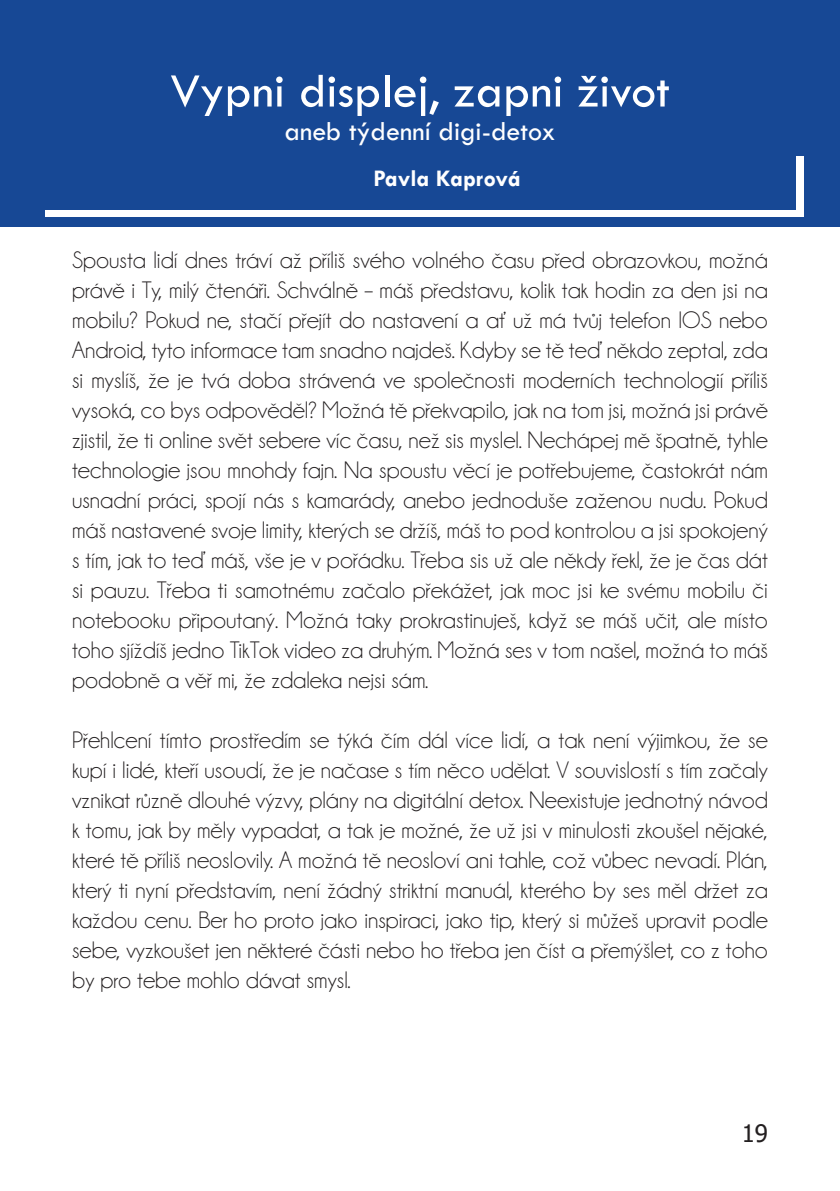
<style>
.page{position:relative;width:840px;height:1191px;background:#fff}
.page>*{position:absolute;margin:0;border:0;box-sizing:border-box;transform-origin:0 0}
.t1{font:50px "Tw Cen";color:#fff}
.t2{font:28px "Tw Cen";color:#fff}
.t3{font:24px/30px "Champagne&Limousines";color:#231f20;text-align:justify}
.t4{font:700 24px "Tw Cen";color:#fff}
.t5{font:24px "Tahoma";color:#231f20}
</style>
<div class="page">
<div style="left:0;top:0;width:839px;height:227px;background:#174895"></div>
<div style="left:45px;top:156px;width:758px;height:60px;background:linear-gradient(to right,#fff,#fdfdfe)"></div>
<div style="left:37px;top:149px;width:758px;height:60px;background:#174895"></div>
<p class="t1" style="left:170px;top:61px;width:500px">Vypni displej, zapni život</p>
<p class="t2" style="left:284px;top:114px;width:272px">aneb týdenní digi-detox</p>
<p class="t4" style="left:373px;top:163px;width:149px">Pavla Kaprová</p>
<p class="t3" style="left:72px;top:245px;width:697px">Spousta lidí dnes tráví až příliš svého volného času před obrazovkou, možná právě i Ty, milý čtenáři. Schválně – máš představu, kolik tak hodin za den jsi na mobilu? Pokud ne, stačí přejít do nastavení a ať už má tvůj telefon IOS nebo Android, tyto informace tam snadno najdeš. Kdyby se tě teď někdo zeptal, zda si myslíš, že je tvá doba strávená ve společnosti moderních technologií příliš vysoká, co bys odpověděl? Možná tě překvapilo, jak na tom jsi, možná jsi právě zjistil, že ti online svět sebere víc času, než sis myslel. Nechápej mě špatně, tyhle technologie jsou mnohdy fajn. Na spoustu věcí je potřebujeme, častokrát nám usnadní práci, spojí nás s kamarády, anebo jednoduše zaženou nudu. Pokud máš nastavené svoje limity, kterých se držíš, máš to pod kontrolou a jsi spokojený s tím, jak to teď máš, vše je v pořádku. Třeba sis už ale někdy řekl, že je čas dát si pauzu. Třeba ti samotnému začalo překážet, jak moc jsi ke svému mobilu či notebooku připoutaný. Možná taky prokrastinuješ, když se máš učit, ale místo toho sjíždíš jedno TikTok video za druhým. Možná ses v tom našel, možná to máš podobně a věř mi, že zdaleka nejsi sám.</p>
<p class="t3" style="left:72px;top:725px;width:697px">Přehlcení tímto prostředím se týká čím dál více lidí, a tak není výjimkou, že se kupí i lidé, kteří usoudí, že je načase s tím něco udělat. V souvislostí s tím začaly vznikat různě dlouhé výzvy, plány na digitální detox. Neexistuje jednotný návod k tomu, jak by měly vypadat, a tak je možné, že už jsi v minulosti zkoušel nějaké, které tě příliš neoslovily. A možná tě neosloví ani tahle, což vůbec nevadí. Plán, který ti nyní představím, není žádný striktní manuál, kterého by ses měl držet za každou cenu. Ber ho proto jako inspiraci, jako tip, který si můžeš upravit podle sebe, vyzkoušet jen některé části nebo ho třeba jen číst a přemýšlet, co z toho by pro tebe mohlo dávat smysl.</p>
<p class="t5" style="left:741px;top:1117px;width:28px">19</p>
</div>
